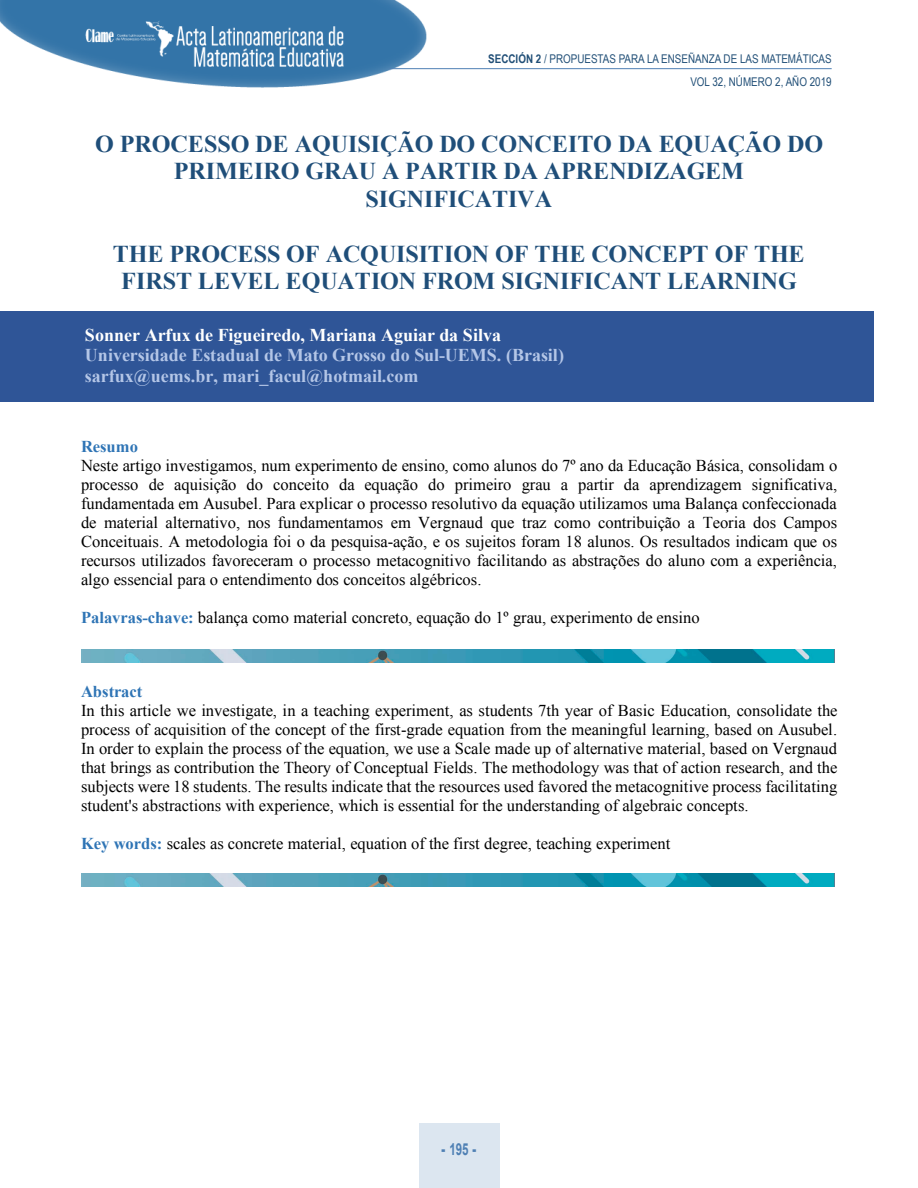
<style>
.page{position:relative;width:918px;height:1188px;background:#fff}
.page>*{position:absolute;margin:0;border:0;box-sizing:border-box;transform-origin:0 0}
.t1{font:700 24.15px/27.6px "Times New Roman";letter-spacing:-.005em;color:#1f4e79;text-align:center}
.t2{font:700 18px/20.5px "Times New Roman";color:#b4c6e7}
.t3{font:700 18px "Times New Roman";color:#fff}
.t4{font:16.5px/19px "Times New Roman";color:#000;text-align:justify}
.t5{font:700 16.5px "Times New Roman";color:#2e74b5}
.t6{font:700 16.5px "Arial";color:#4f80b4;scale:.7 1}
.t7{font:12px/23px "Arial Narrow";color:#214f77;text-align:right}
.s1{font-weight:700}
.s2{font-weight:700;color:#2e74b5}
.s3{font-weight:900}
</style>
<div class="page">
<img style="left:0;top:0;width:435px;height:88px">
<hr style="left:389px;top:68px;width:443px;height:1px;background:#4f80b4">
<div style="left:419px;top:1123px;width:80px;height:65px;background:#dce6f0"></div>
<img style="left:81px;top:649px;width:753px;height:14px">
<img style="left:81px;top:873px;width:753px;height:14px">
<div style="left:0;top:312px;width:873px;height:90px;background:#2f5597"></div>
<p class="t7" style="left:488px;top:47px;width:345px"><span class="s1">SECCIÓN 2</span> / PROPUESTAS PARA LA ENSEÑANZA DE LAS MATEMÁTICAS<br>VOL 32, NÚMERO 2, AÑO 2019</p>
<h1 class="t1" style="left:95px;top:130px;width:730px">O PROCESSO DE AQUISIÇÃO DO CONCEITO DA EQUAÇÃO DO<br>PRIMEIRO GRAU A PARTIR DA APRENDIZAGEM<br>SIGNIFICATIVA</h1>
<h1 class="t1" style="left:113px;top:240px;width:694px">THE PROCESS OF ACQUISITION OF THE CONCEPT OF THE<br>FIRST LEVEL EQUATION FROM SIGNIFICANT LEARNING</h1>
<p class="t3" style="left:85px;top:325px;width:418px">Sonner Arfux de Figueiredo, Mariana Aguiar da Silva</p>
<p class="t2" style="left:85px;top:345px;width:481px">Universidade Estadual de Mato Grosso do Sul-UEMS. (Brasil) sarfux@uems.br, mari_facul@hotmail.com</p>
<p class="t5" style="left:81px;top:437px;width:59px">Resumo</p>
<p class="t4" style="left:81px;top:456px;width:758px">Neste artigo investigamos, num experimento de ensino, como alunos do 7º ano da Educação Básica, consolidam o processo de aquisição do conceito da equação do primeiro grau a partir da aprendizagem significativa, fundamentada em Ausubel. Para explicar o processo resolutivo da equação utilizamos uma Balança confeccionada de material alternativo, nos fundamentamos em Vergnaud que traz como contribuição a Teoria dos Campos Conceituais. A metodologia foi o da pesquisa-ação, e os sujeitos foram 18 alunos. Os resultados indicam que os recursos utilizados favoreceram o processo metacognitivo facilitando as abstrações do aluno com a experiência, algo essencial para o entendimento dos conceitos algébricos.</p>
<p class="t4" style="left:81px;top:608px;width:620px"><span class="s2">Palavras-chave:</span> balança como material concreto, equação do 1º grau, experimento de ensino</p>
<p class="t5" style="left:81px;top:682px;width:63px">Abstract</p>
<p class="t4" style="left:81px;top:701px;width:758px">In this article we investigate, in a teaching experiment, as students 7th year of Basic Education, consolidate the process of acquisition of the concept of the first-grade equation from the meaningful learning, based on Ausubel.<br>In order to explain the process of the equation, we use a Scale made up of alternative material, based on Vergnaud that brings as contribution the Theory of Conceptual Fields. The methodology was that of action research, and the subjects were 18 students. The results indicate that the resources used favored the metacognitive process facilitating student's abstractions with experience, which is essential for the understanding of algebraic concepts.</p>
<p class="t4" style="left:81px;top:834px;width:591px"><span class="s2">Key words:</span> scales as concrete material, equation of the first degree, teaching experiment</p>
<p class="t6" style="left:442px;top:1140px;width:51px"><span class="s3">-</span> 195 <span class="s3">-</span></p>
</div>
